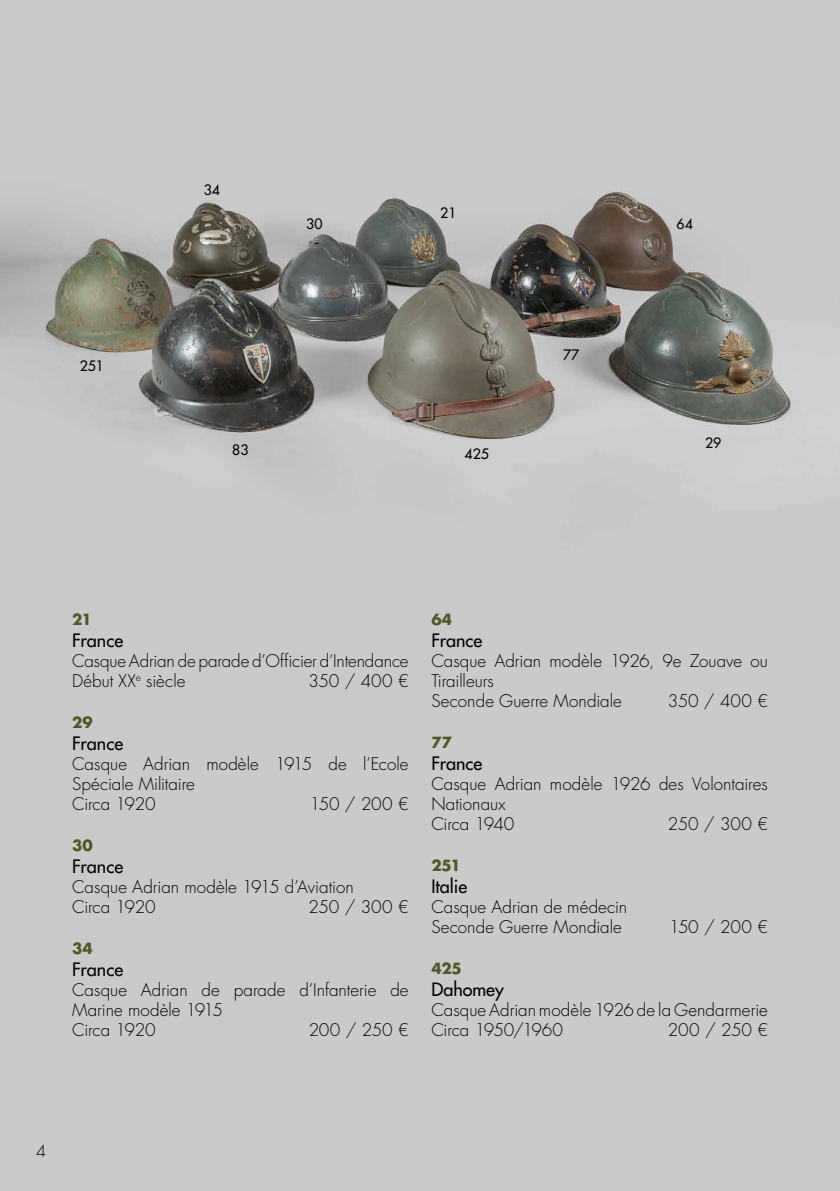
<style>
.page{position:relative;width:840px;height:1191px;background:#fff}
.page>*{position:absolute;margin:0;border:0;box-sizing:border-box;transform-origin:0 0}
.t1{font:500 18px "Futura Std";color:#000}
.t2{font:300 17px/20px "Futura Std";letter-spacing:-.005em;color:#000}
.t3{font:300 16px "Futura Std";color:#000}
.t4{font:700 15px "Futura Std";color:#4e5824}
.t5{font:500 14px "Futura Std";color:#000}
</style>
<div class="page">
<img style="left:0;top:0;width:839px;height:1191px">
<p class="t5" style="left:80px;top:357px;width:26px">251</p>
<p class="t5" style="left:204px;top:181px;width:18px">34</p>
<p class="t5" style="left:306px;top:215px;width:18px">30</p>
<p class="t5" style="left:440px;top:204px;width:18px">21</p>
<p class="t5" style="left:232px;top:441px;width:18px">83</p>
<p class="t5" style="left:464px;top:445px;width:26px">425</p>
<p class="t5" style="left:563px;top:346px;width:18px">77</p>
<p class="t5" style="left:676px;top:215px;width:18px">64</p>
<p class="t5" style="left:704px;top:434px;width:18px">29</p>
<p class="t4" style="left:72px;top:609px;width:21px">21</p>
<p class="t1" style="left:72px;top:629px;width:52px">France</p>
<p class="t2" style="left:72px;top:651px;width:338px">Casque Adrian de parade d’Officier d’Intendance<br>Début XX<sup>e</sup> siècle</p>
<p class="t2" style="left:308px;top:671px;width:102px">350 / 400 €</p>
<p class="t4" style="left:72px;top:712px;width:22px">29</p>
<p class="t1" style="left:72px;top:732px;width:52px">France</p>
<p class="t2" style="left:72px;top:754px;width:338px">Casque Adrian modèle 1915 de l’Ecole<br>Spéciale Militaire<br>Circa 1920</p>
<p class="t2" style="left:309px;top:794px;width:100px">150 / 200 €</p>
<p class="t4" style="left:72px;top:835px;width:22px">30</p>
<p class="t1" style="left:72px;top:855px;width:52px">France</p>
<p class="t2" style="left:72px;top:877px;width:283px">Casque Adrian modèle 1915 d’Aviation<br>Circa 1920</p>
<p class="t2" style="left:308px;top:897px;width:101px">250 / 300 €</p>
<p class="t4" style="left:72px;top:938px;width:22px">34</p>
<p class="t1" style="left:72px;top:958px;width:52px">France</p>
<p class="t2" style="left:72px;top:980px;width:338px">Casque Adrian de parade d’Infanterie de<br>Marine modèle 1915<br>Circa 1920</p>
<p class="t2" style="left:308px;top:1020px;width:101px">200 / 250 €</p>
<p class="t4" style="left:431px;top:609px;width:22px">64</p>
<p class="t1" style="left:431px;top:629px;width:52px">France</p>
<p class="t2" style="left:431px;top:651px;width:338px">Casque Adrian modèle 1926, 9e Zouave ou<br>Tirailleurs<br>Seconde Guerre Mondiale</p>
<p class="t2" style="left:667px;top:691px;width:102px">350 / 400 €</p>
<p class="t4" style="left:431px;top:732px;width:22px">77</p>
<p class="t1" style="left:431px;top:752px;width:52px">France</p>
<p class="t2" style="left:431px;top:774px;width:338px">Casque Adrian modèle 1926 des Volontaires<br>Nationaux<br>Circa 1940</p>
<p class="t2" style="left:667px;top:814px;width:101px">250 / 300 €</p>
<p class="t4" style="left:431px;top:855px;width:31px">251</p>
<p class="t1" style="left:431px;top:875px;width:37px">Italie</p>
<p class="t2" style="left:431px;top:897px;width:197px">Casque Adrian de médecin<br>Seconde Guerre Mondiale</p>
<p class="t2" style="left:668px;top:917px;width:100px">150 / 200 €</p>
<p class="t4" style="left:431px;top:958px;width:32px">425</p>
<p class="t1" style="left:431px;top:978px;width:74px">Dahomey</p>
<p class="t2" style="left:431px;top:1000px;width:338px">Casque Adrian modèle 1926 de la Gendarmerie<br>Circa 1950/1960</p>
<p class="t2" style="left:667px;top:1020px;width:101px">200 / 250 €</p>
<p class="t3" style="left:36px;top:1141px;width:11px">4</p>
</div>
